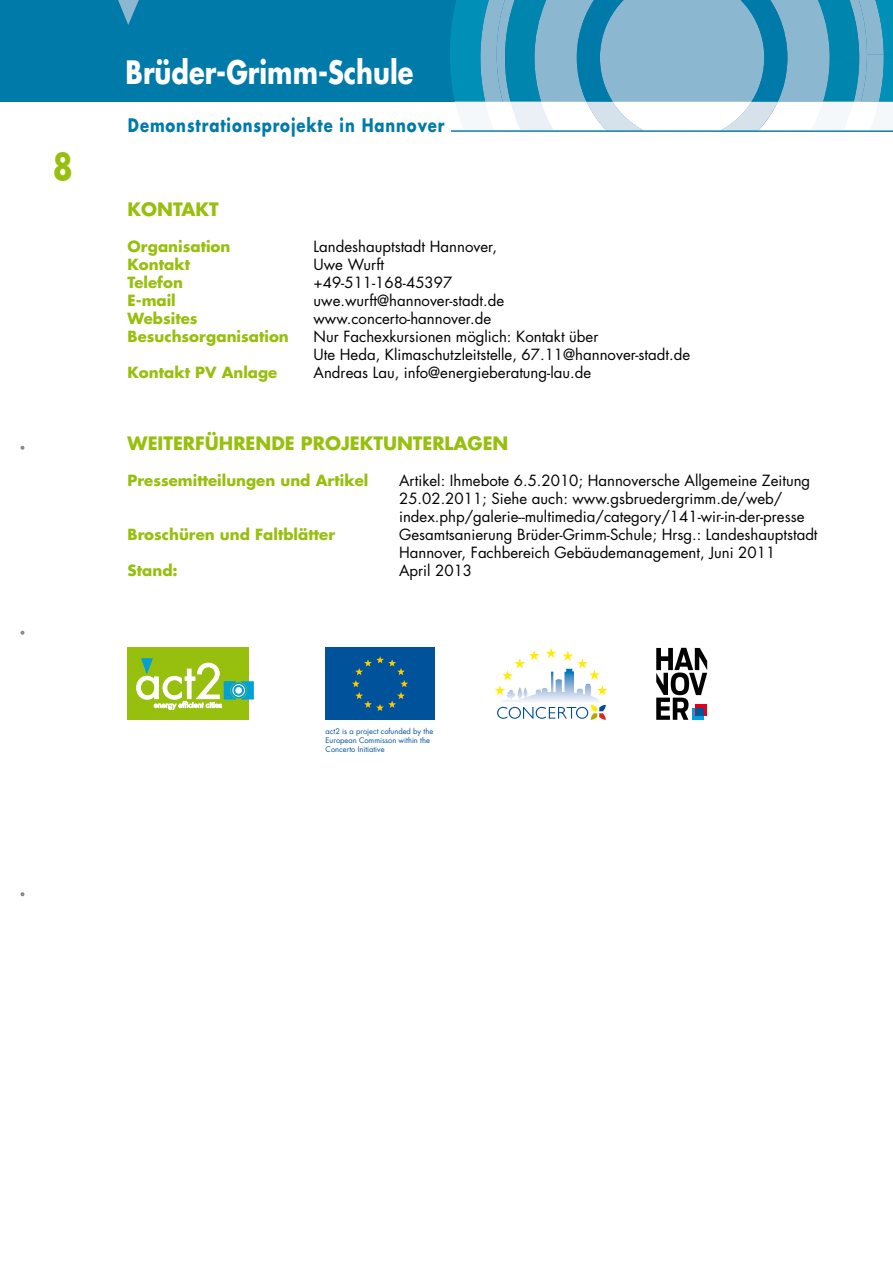
<style>
.page{position:relative;width:893px;height:1263px;background:#fff}
.page>*{position:absolute;margin:0;border:0;box-sizing:border-box;transform-origin:0 0}
.t1{font:700 35.85px "Futura";color:#97bf0d;scale:.82 1}
.t2{font:700 31.35px "Futura";color:#fff;scale:.82 1}
.t3{font:700 18.15px "Futura";letter-spacing:.06em;color:#007aa8;scale:.82 1}
.t4{font:700 18px "Futura";color:#97bf0d}
.t5{font:15px/18px "Futura";color:#000}
.t6{font:700 15px "Futura";color:#97bf0d}
.t7{font:7.5px/9px "Futura";color:#00529b}
</style>
<div class="page">
<svg style="left:21px;top:446px;width:3px;height:4px"></svg>
<svg style="left:21px;top:631px;width:3px;height:4px"></svg>
<svg style="left:21px;top:892px;width:3px;height:4px"></svg>
<div style="left:0;top:0;width:893px;height:102px;background:#007aa8"></div>
<svg style="left:450px;top:0;width:443px;height:130px"></svg>
<hr style="left:451px;top:130px;width:442px;height:2px;background:#007aa8">
<svg style="left:118px;top:0;width:21px;height:25px"></svg>
<div style="left:325px;top:648px;width:110px;height:72px;background:#00529b"></div>
<svg style="left:352px;top:656px;width:56px;height:55px"></svg>
<svg style="left:494px;top:648px;width:114px;height:72px"></svg>
<div style="left:128px;top:648px;width:121px;height:72px;background:#97bf0d"></div>
<svg style="left:136px;top:658px;width:118px;height:52px"></svg>
<svg style="left:231px;top:683px;width:15px;height:15px"></svg>
<div style="left:231px;top:683px;width:15px;height:15px;border:1px solid #00a0d8;border-radius:50%"></div>
<div style="left:233px;top:684px;width:12px;height:12px;border:1px solid #fff;border-radius:50%"></div>
<div style="left:235px;top:687px;width:7px;height:7px;background:#fff;border-radius:50%"></div>
<svg style="left:656px;top:648px;width:51px;height:72px"></svg>
<h1 class="t1" style="left:53px;top:143px;width:26px">8</h1>
<h2 class="t2" style="left:126px;top:52px;width:353px">Brüder-Grimm-Schule</h2>
<p class="t3" style="left:128px;top:113px;width:387px">Demonstrationsprojekte in Hannover</p>
<p class="t4" style="left:128px;top:197px;width:93px">Kontakt</p>
<p class="t6" style="left:128px;top:236px;width:104px">Organisation</p>
<p class="t5" style="left:314px;top:238px;width:185px">Landeshauptstadt Hannover,</p>
<p class="t6" style="left:128px;top:254px;width:64px">Kontakt</p>
<p class="t5" style="left:314px;top:256px;width:72px">Uwe Wurft</p>
<p class="t6" style="left:128px;top:272px;width:57px">Telefon</p>
<p class="t5" style="left:314px;top:274px;width:140px">+49-511-168-45397</p>
<p class="t6" style="left:128px;top:290px;width:50px">E-mail</p>
<p class="t5" style="left:314px;top:292px;width:192px">uwe.wurft@hannover-stadt.de</p>
<p class="t6" style="left:128px;top:308px;width:72px">Websites</p>
<p class="t5" style="left:314px;top:310px;width:179px">www.concerto-hannover.de</p>
<p class="t6" style="left:128px;top:326px;width:163px">Besuchsorganisation</p>
<p class="t5" style="left:314px;top:328px;width:378px">Nur Fachexkursionen möglich: Kontakt über<br>Ute Heda, Klimaschutzleitstelle, 67.11@hannover-stadt.de</p>
<p class="t6" style="left:128px;top:362px;width:151px">Kontakt PV Anlage</p>
<p class="t5" style="left:314px;top:364px;width:279px">Andreas Lau, info@energieberatung-lau.de</p>
<p class="t4" style="left:128px;top:431px;width:382px">Weiterführende Projektunterlagen</p>
<p class="t6" style="left:128px;top:470px;width:242px">Pressemitteilungen und Artikel</p>
<p class="t5" style="left:399px;top:472px;width:413px">Artikel: Ihmebote 6.5.2010; Hannoversche Allgemeine Zeitung<br>25.02.2011; Siehe auch: www.gsbruedergrimm.de/web/ index.php/galerie--multimedia/category/141-wir-in-der-presse</p>
<p class="t6" style="left:128px;top:524px;width:209px">Broschüren und Faltblätter</p>
<p class="t5" style="left:399px;top:526px;width:420px">Gesamtsanierung Brüder-Grimm-Schule; Hrsg.: Landeshauptstadt<br>Hannover, Fachbereich Gebäudemanagement, Juni 2011</p>
<p class="t6" style="left:128px;top:560px;width:52px">Stand:</p>
<p class="t5" style="left:399px;top:562px;width:75px">April 2013</p>
<p class="t7" style="left:326px;top:727px;width:109px">act2 is a project cofunded by the<br>European Commisson within the<br>Concerto Initiative</p>
</div>
